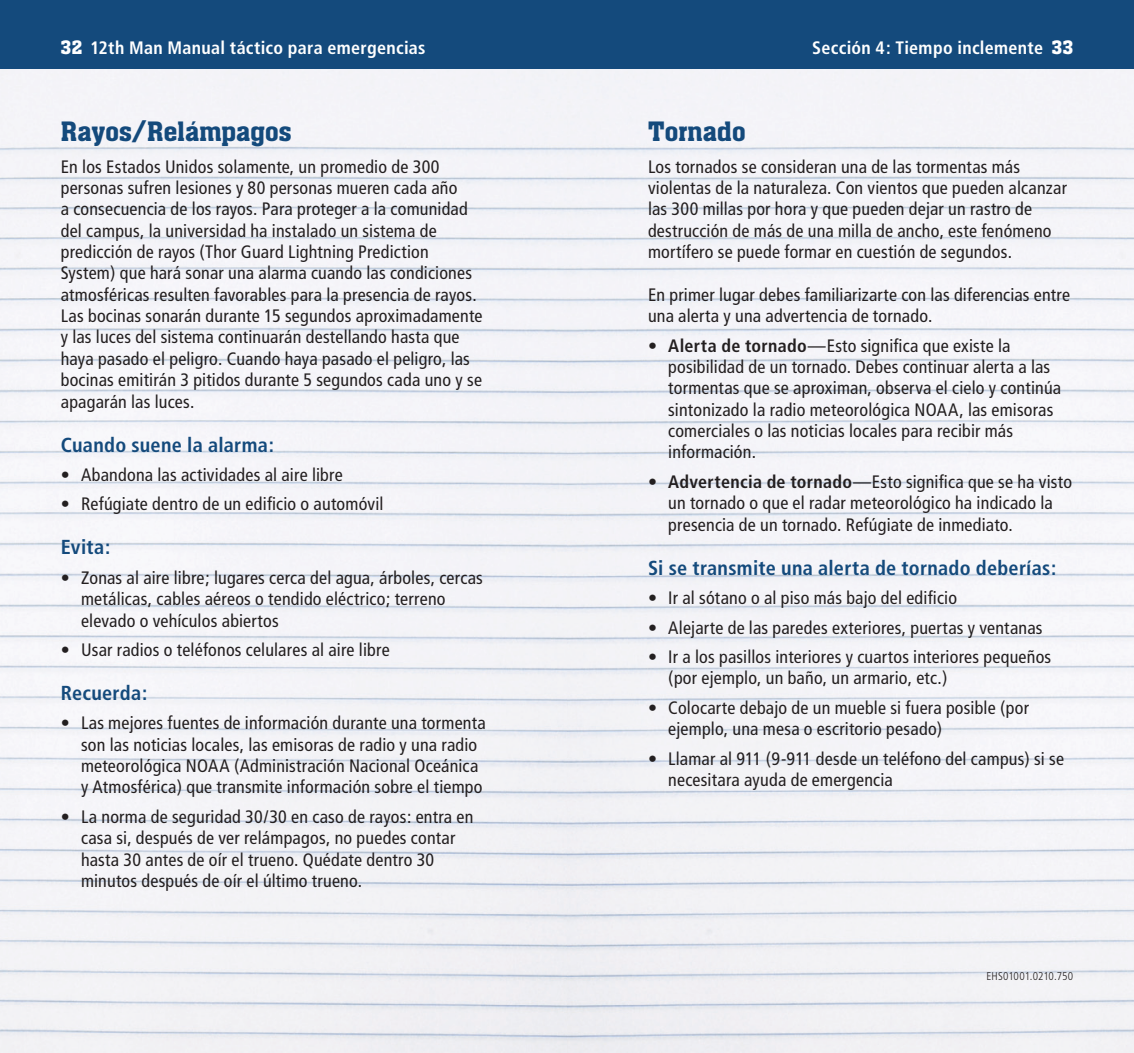
<style>
.page{position:relative;width:1134px;height:1053px;background:#fff}
.page>*{position:absolute;margin:0;border:0;box-sizing:border-box;transform-origin:0 0}
.t1{font:500 29.25px "Aachen Std";letter-spacing:.005em;color:#144a7c}
.t2{font:700 condensed 20.25px "Frutiger";letter-spacing:.015em;color:#144a7c}
.t3{font:condensed 18px/21.4px "Frutiger";letter-spacing:.01em;color:#231f20}
.t4{font:700 condensed 18px "Frutiger";letter-spacing:.015em;color:#fff}
.t5{font:300 condensed 11.25px "Frutiger";color:#231f20}
.s1{font-family:"Aachen Std";font-weight:500;font-stretch:normal;font-size:20.25px}
.s2{font-weight:700}
</style>
<div class="page">
<div style="left:0;top:0;width:567px;height:69px;background:#144a7c"></div>
<div style="left:567px;top:0;width:567px;height:69px;background:#144a7c"></div>
<p class="t4" style="left:61px;top:37px;width:366px"><span class="s1">32</span> 12th Man Manual táctico para emergencias</p>
<p class="t4" style="left:812px;top:37px;width:262px">Sección 4: Tiempo inclemente <span class="s1">33</span></p>
<h1 class="t1" style="left:61px;top:116px;width:232px">Rayos/Relámpagos</h1>
<p class="t3" style="left:61px;top:156px;width:423px">En los Estados Unidos solamente, un promedio de 300 personas sufren lesiones y 80 personas mueren cada año<br>a consecuencia de los rayos. Para proteger a la comunidad del campus, la universidad ha instalado un sistema de predicción de rayos (Thor Guard Lightning Prediction System) que hará sonar una alarma cuando las condiciones atmosféricas resulten favorables para la presencia de rayos.<br>Las bocinas sonarán durante 15 segundos aproximadamente y las luces del sistema continuarán destellando hasta que haya pasado el peligro. Cuando haya pasado el peligro, las bocinas emitirán 3 pitidos durante 5 segundos cada uno y se apagarán las luces.</p>
<p class="t2" style="left:61px;top:432px;width:215px">Cuando suene la alarma:</p>
<p class="t3" style="left:61px;top:464px;width:284px">• Abandona las actividades al aire libre</p>
<p class="t3" style="left:61px;top:494px;width:324px">• Refúgiate dentro de un edificio o automóvil</p>
<p class="t2" style="left:61px;top:535px;width:51px">Evita:</p>
<p class="t3" style="left:81px;top:567px;width:403px;text-indent:-20px">• Zonas al aire libre; lugares cerca del agua, árboles, cercas metálicas, cables aéreos o tendido eléctrico; terreno elevado o vehículos abiertos</p>
<p class="t3" style="left:61px;top:639px;width:330px">• Usar radios o teléfonos celulares al aire libre</p>
<p class="t2" style="left:61px;top:681px;width:88px">Recuerda:</p>
<p class="t3" style="left:81px;top:713px;width:406px;text-indent:-20px">• Las mejores fuentes de información durante una tormenta son las noticias locales, las emisoras de radio y una radio meteorológica NOAA (Administración Nacional Oceánica y Atmosférica) que transmite información sobre el tiempo</p>
<p class="t3" style="left:81px;top:806px;width:394px;text-indent:-20px">• La norma de seguridad 30/30 en caso de rayos: entra en casa si, después de ver relámpagos, no puedes contar hasta 30 antes de oír el trueno. Quédate dentro 30 minutos después de oír el último trueno.</p>
<h1 class="t1" style="left:648px;top:116px;width:99px">Tornado</h1>
<p class="t3" style="left:648px;top:156px;width:421px">Los tornados se consideran una de las tormentas más violentas de la naturaleza. Con vientos que pueden alcanzar las 300 millas por hora y que pueden dejar un rastro de destrucción de más de una milla de ancho, este fenómeno mortífero se puede formar en cuestión de segundos.</p>
<p class="t3" style="left:648px;top:284px;width:424px">En primer lugar debes familiarizarte con las diferencias entre una alerta y una advertencia de tornado.</p>
<p class="t3" style="left:668px;top:335px;width:394px;text-indent:-20px">• <span class="s2">Alerta de tornado</span>—Esto significa que existe la posibilidad de un tornado. Debes continuar alerta a las tormentas que se aproximan, observa el cielo y continúa sintonizado la radio meteorológica NOAA, las emisoras comerciales o las noticias locales para recibir más información.</p>
<p class="t3" style="left:668px;top:471px;width:405px;text-indent:-20px">• <span class="s2">Advertencia de tornado</span>—Esto significa que se ha visto un tornado o que el radar meteorológico ha indicado la presencia de un tornado. Refúgiate de inmediato.</p>
<p class="t2" style="left:648px;top:556px;width:410px">Si se transmite una alerta de tornado deberías:</p>
<p class="t3" style="left:648px;top:587px;width:311px">• Ir al sótano o al piso más bajo del edificio</p>
<p class="t3" style="left:648px;top:617px;width:396px">• Alejarte de las paredes exteriores, puertas y ventanas</p>
<p class="t3" style="left:668px;top:646px;width:385px;text-indent:-20px">• Ir a los pasillos interiores y cuartos interiores pequeños (por ejemplo, un baño, un armario, etc.)</p>
<p class="t3" style="left:668px;top:697px;width:362px;text-indent:-20px">• Colocarte debajo de un mueble si fuera posible (por ejemplo, una mesa o escritorio pesado)</p>
<p class="t3" style="left:668px;top:748px;width:397px;text-indent:-20px">• Llamar al 911 (9-911 desde un teléfono del campus) si se necesitara ayuda de emergencia</p>
<p class="t5" style="left:987px;top:970px;width:88px">EHS01001.0210.750</p>
</div>
